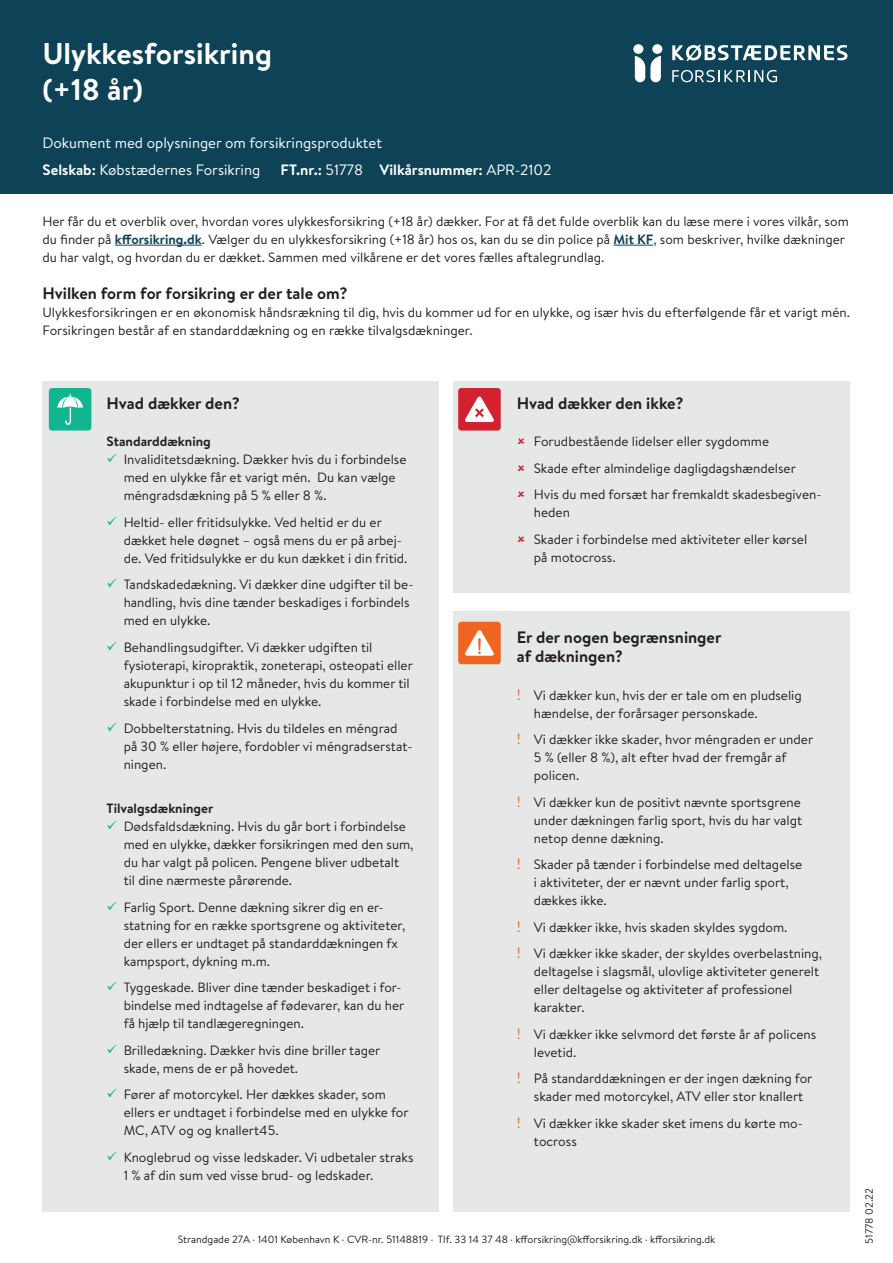
<style>
.page{position:relative;width:893px;height:1263px;background:#fff}
.page>*{position:absolute;margin:0;border:0;box-sizing:border-box;transform-origin:0 0}
.t1{font:700 30px/36px "Brandon Text";color:#fff}
.Mellemrubrik{font:700 16.5px "Brandon Text";color:#231f20}
.t2{font:15px "Brandon Text";color:#fff}
.t3{font:700 15px "Brandon Text";color:#fff}
.Brødtekst{font:13.5px/18px "Brandon Text";color:#231f20}
.Brødtekst-2{font:700 13.5px "Brandon Text";color:#231f20}
.t4{font:10.5px "Brandon Text";color:#231f20}
.s1{font-weight:700}
.s2{font-weight:400}
.s3{font-weight:700;color:#0e4257}
.s4{font-size:15px;color:#ef6622}
</style>
<div class="page">
<div style="left:0;top:0;width:893px;height:193px;background:#0e4257"></div>
<svg style="left:672px;top:70px;width:105px;height:12px"></svg>
<svg style="left:672px;top:44px;width:175px;height:17px"></svg>
<div style="left:652px;top:44px;width:10px;height:10px;background:#fff;border-radius:50%"></div>
<div style="left:633px;top:44px;width:10px;height:10px;background:#fff;border-radius:50%"></div>
<svg style="left:635px;top:56px;width:26px;height:26px"></svg>
<div style="left:43px;top:382px;width:396px;height:830px;background:#e5e8e7"></div>
<hr style="left:115px;top:245px;width:87px;height:1px;background:#0e4257">
<hr style="left:614px;top:245px;width:39px;height:1px;background:#0e4257">
<div style="left:453px;top:382px;width:396px;height:211px;background:#e5e8e7"></div>
<div style="left:49px;top:388px;width:42px;height:43px;background:#0fb68f;border-radius:3px"></div>
<svg style="left:57px;top:394px;width:26px;height:31px"></svg>
<div style="left:458px;top:388px;width:43px;height:43px;background:#d2222f;border-radius:3px"></div>
<svg style="left:465px;top:396px;width:29px;height:26px"></svg>
<div style="left:453px;top:612px;width:396px;height:600px;background:#e5e8e7"></div>
<div style="left:458px;top:622px;width:43px;height:42px;background:#f16522;border-radius:3px"></div>
<svg style="left:465px;top:630px;width:29px;height:26px"></svg>
<h1 class="t1" style="left:43px;top:34px;width:231px">Ulykkesforsikring (+18 år)</h1>
<p class="t2" style="left:43px;top:133px;width:341px">Dokument med oplysninger om forsikringsproduktet</p>
<p class="t2" style="left:43px;top:159px;width:219px"><span class="s1">Selskab:</span> Købstædernes Forsikring</p>
<p class="t3" style="left:281px;top:159px;width:84px">FT.nr.: <span class="s2">51778</span></p>
<p class="t3" style="left:379px;top:159px;width:174px">Vilkårsnummer: <span class="s2">APR-2102</span></p>
<p class="Brødtekst" style="left:43px;top:212px;width:808px">Her får du et overblik over, hvordan vores ulykkesforsikring (+18 år) dækker. For at få det fulde overblik kan du læse mere i vores vilkår, som du finder på <span class="s3">kfforsikring.dk</span>. Vælger du en ulykkesforsikring (+18 år) hos os, kan du se din police på <span class="s3">Mit KF</span>, som beskriver, hvilke dækninger du har valgt, og hvordan du er dækket. Sammen med vilkårene er det vores fælles aftalegrundlag.</p>
<p class="Mellemrubrik" style="left:43px;top:282px;width:307px">Hvilken form for forsikring er der tale om?</p>
<p class="Brødtekst" style="left:43px;top:303px;width:809px">Ulykkesforsikringen er en økonomisk håndsrækning til dig, hvis du kommer ud for en ulykke, og især hvis du efterfølgende får et varigt mén.<br>Forsikringen består af en standarddækning og en række tilvalgsdækninger.</p>
<p class="Mellemrubrik" style="left:107px;top:392px;width:135px">Hvad dækker den?</p>
<p class="Brødtekst-2" style="left:107px;top:432px;width:106px">Standarddækning</p>
<p class="Brødtekst" style="left:124px;top:450px;width:284px">Invaliditetsdækning. Dækker hvis du i forbindelse med en ulykke får et varigt mén. Du kan vælge méngradsdækning på 5 % eller 8 %.</p>
<p class="Brødtekst" style="left:124px;top:513px;width:285px">Heltid- eller fritidsulykke. Ved heltid er du er dækket hele døgnet – også mens du er på arbej&shy;de. Ved fritidsulykke er du kun dækket i din fritid.</p>
<p class="Brødtekst" style="left:124px;top:575px;width:291px">Tandskadedækning. Vi dækker dine udgifter til be&shy;handling, hvis dine tænder beskadiges i forbindels med en ulykke.</p>
<p class="Brødtekst" style="left:124px;top:638px;width:291px">Behandlingsudgifter. Vi dækker udgiften til fysioterapi, kiropraktik, zoneterapi, osteopati eller akupunktur i op til 12 måneder, hvis du kommer til skade i forbindelse med en ulykke.</p>
<p class="Brødtekst" style="left:124px;top:718px;width:290px">Dobbelterstatning. Hvis du tildeles en méngrad på 30 % eller højere, fordobler vi méngradserstat&shy;ningen.</p>
<p class="Brødtekst-2" style="left:107px;top:799px;width:108px">Tilvalgsdækninger</p>
<p class="Brødtekst" style="left:124px;top:817px;width:291px">Dødsfaldsdækning. Hvis du går bort i forbindelse med en ulykke, dækker forsikringen med den sum, du har valgt på policen. Pengene bliver udbetalt til dine nærmeste pårørende.</p>
<p class="Brødtekst" style="left:124px;top:897px;width:283px">Farlig Sport. Denne dækning sikrer dig en er&shy;statning for en række sportsgrene og aktiviteter, der ellers er undtaget på standarddækningen fx kampsport, dykning m.m.</p>
<p class="Brødtekst" style="left:124px;top:978px;width:282px">Tyggeskade. Bliver dine tænder beskadiget i for&shy;bindelse med indtagelse af fødevarer, kan du her få hjælp til tandlægeregningen.</p>
<p class="Brødtekst" style="left:124px;top:1040px;width:258px">Brilledækning. Dækker hvis dine briller tager skade, mens de er på hovedet.</p>
<p class="Brødtekst" style="left:124px;top:1085px;width:286px">Fører af motorcykel. Her dækkes skader, som ellers er undtaget i forbindelse med en ulykke for<br>MC, ATV og og knallert45.</p>
<p class="Brødtekst" style="left:124px;top:1147px;width:291px">Knoglebrud og visse ledskader. Vi udbetaler straks<br>1 % af din sum ved visse brud- og ledskader.</p>
<p class="Mellemrubrik" style="left:517px;top:392px;width:168px">Hvad dækker den ikke?</p>
<p class="Brødtekst" style="left:534px;top:432px;width:237px">Forudbestående lidelser eller sygdomme</p>
<p class="Brødtekst" style="left:534px;top:459px;width:263px">Skade efter almindelige dagligdagshændelser</p>
<p class="Brødtekst" style="left:534px;top:485px;width:289px">Hvis du med forsæt har fremkaldt skadesbegiven&shy;heden</p>
<p class="Brødtekst" style="left:534px;top:530px;width:275px">Skader i forbindelse med aktiviteter eller kørsel på motocross.</p>
<p class="Mellemrubrik" style="left:517px;top:625px;width:206px">Er der nogen begrænsninger</p>
<p class="Mellemrubrik" style="left:517px;top:645px;width:108px">af dækningen?</p>
<p class="Brødtekst" style="left:534px;top:685px;width:269px;text-indent:-17px"><span class="s4">!</span> Vi dækker kun, hvis der er tale om en pludselig hændelse, der forårsager personskade.</p>
<p class="Brødtekst" style="left:534px;top:730px;width:281px;text-indent:-17px"><span class="s4">!</span> Vi dækker ikke skader, hvor méngraden er under<br>5 % (eller 8 %), alt efter hvad der fremgår af policen.</p>
<p class="Brødtekst" style="left:534px;top:792px;width:270px;text-align:justify;text-indent:-17px"><span class="s4">!</span> Vi dækker kun de positivt nævnte sportsgrene under dækningen farlig sport, hvis du har valgt netop denne dækning.</p>
<p class="Brødtekst" style="left:534px;top:855px;width:270px;text-indent:-17px"><span class="s4">!</span> Skader på tænder i forbindelse med deltagelse i aktiviteter, der er nævnt under farlig sport, dækkes ikke.</p>
<p class="Brødtekst" style="left:517px;top:917px;width:272px"><span class="s4">!</span> Vi dækker ikke, hvis skaden skyldes sygdom.</p>
<p class="Brødtekst" style="left:534px;top:944px;width:290px;text-indent:-17px"><span class="s4">!</span> Vi dækker ikke skader, der skyldes overbelastning, deltagelse i slagsmål, ulovlige aktiviteter generelt eller deltagelse og aktiviteter af professionel karakter.</p>
<p class="Brødtekst" style="left:534px;top:1024px;width:284px;text-indent:-17px"><span class="s4">!</span> Vi dækker ikke selvmord det første år af policens levetid.</p>
<p class="Brødtekst" style="left:517px;top:1069px;width:297px;text-align:center"><span class="s4">!</span> På standarddækningen er der ingen dækning for skader med motorcykel, ATV eller stor knallert</p>
<p class="Brødtekst" style="left:534px;top:1113px;width:271px;text-indent:-17px"><span class="s4">!</span> Vi dækker ikke skader sket imens du kørte mo&shy;tocross</p>
<p class="t4" style="left:178px;top:1232px;width:539px">Strandgade 27A · 1401 København K · CVR-nr. 51148819 · Tlf. 33 14 37 48 · kfforsikring@kfforsikring.dk · kfforsikring.dk</p>
<p class="t4" style="left:862px;top:1244px;width:57px;rotate:-90deg">51778 02.22</p>
</div>
